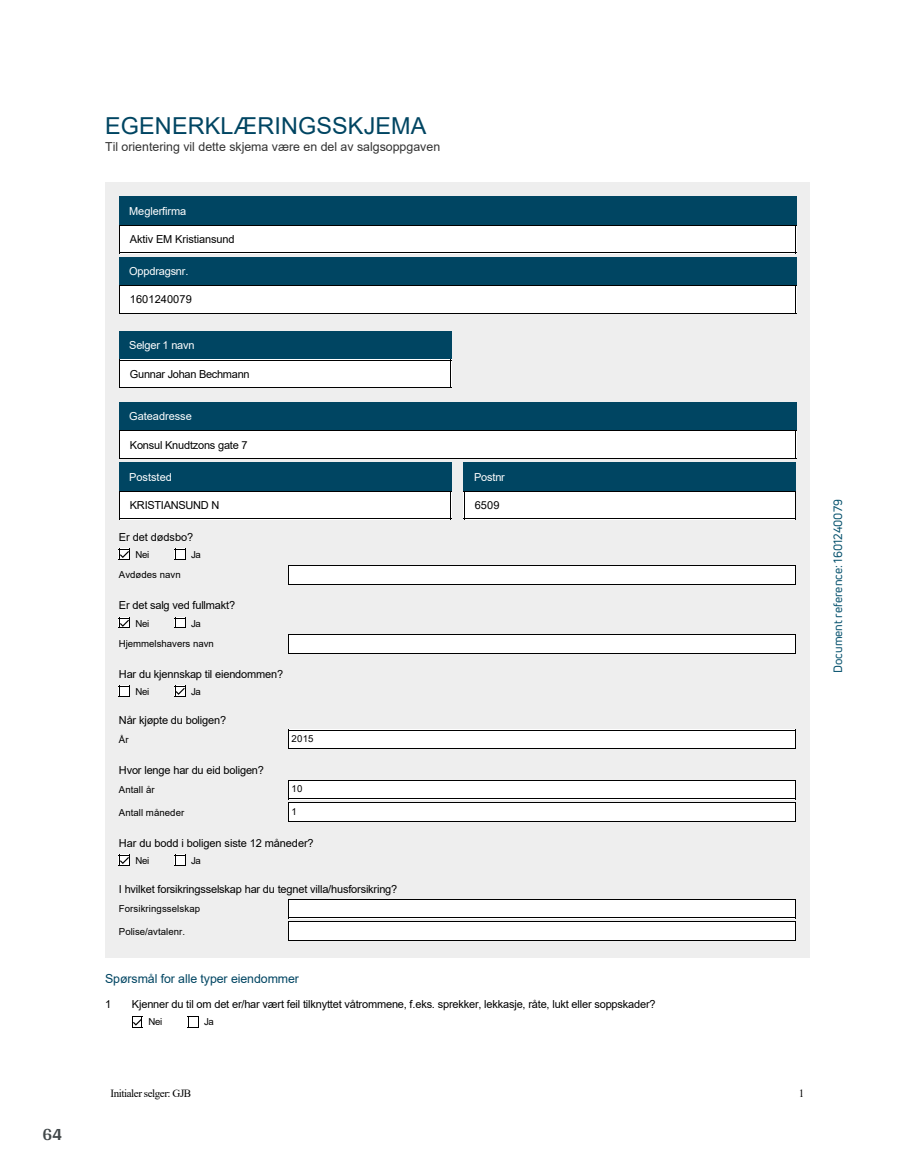
<style>
.page{position:relative;width:915px;height:1172px;background:#fff}
.page>*{position:absolute;margin:0;border:0;box-sizing:border-box;transform-origin:0 0}
.t1{font:23.4px "Arial";letter-spacing:.005em;color:#004562}
.t2{font:700 18px "Arya";color:#414749}
.t3{font:12.45px "Arial";color:#333}
.t4{font:12.45px "Arial";letter-spacing:-.005em;color:#004562}
.t5{font:11.85px "Uni Neue";color:#04506c}
.t6{font:10.95px "Arial";letter-spacing:-.015em;color:#000}
.t7{font:10.95px "Arial";letter-spacing:-.01em;color:#fff}
.t8{font:10.95px "Times New Roman";letter-spacing:-.04em;color:#000}
.t9{font:10.95px "Arial";letter-spacing:.005em;color:#000}
.t10{font:9.6px/20.7px "Arial";letter-spacing:.005em;color:#000}
</style>
<div class="page">
<div style="left:105px;top:182px;width:704px;height:776px;background:#eee"></div>
<div style="left:119px;top:196px;width:676px;height:29px;background:#004562"></div>
<div style="left:119px;top:225px;width:676px;height:28px;background:#fff"></div>
<hr style="left:119px;top:225px;width:676px;height:1px;background:#000">
<hr style="left:119px;top:252px;width:676px;height:1px;background:#000">
<svg style="left:119px;top:226px;width:1px;height:26px"></svg>
<svg style="left:795px;top:225px;width:1px;height:28px"></svg>
<div style="left:119px;top:257px;width:676px;height:28px;background:#004562"></div>
<div style="left:119px;top:285px;width:676px;height:29px;background:#fff"></div>
<hr style="left:119px;top:285px;width:676px;height:1px;background:#000">
<hr style="left:119px;top:313px;width:676px;height:1px;background:#000">
<svg style="left:119px;top:286px;width:1px;height:27px"></svg>
<svg style="left:795px;top:285px;width:1px;height:29px"></svg>
<div style="left:119px;top:331px;width:332px;height:29px;background:#004562"></div>
<div style="left:119px;top:360px;width:332px;height:28px;background:#fff"></div>
<hr style="left:119px;top:360px;width:332px;height:1px;background:#000">
<hr style="left:119px;top:387px;width:332px;height:1px;background:#000">
<svg style="left:119px;top:361px;width:1px;height:26px"></svg>
<svg style="left:450px;top:361px;width:1px;height:26px"></svg>
<div style="left:119px;top:402px;width:676px;height:29px;background:#004562"></div>
<div style="left:119px;top:431px;width:676px;height:28px;background:#fff"></div>
<hr style="left:119px;top:431px;width:676px;height:1px;background:#000">
<hr style="left:119px;top:458px;width:676px;height:1px;background:#000">
<svg style="left:119px;top:432px;width:1px;height:26px"></svg>
<svg style="left:795px;top:431px;width:1px;height:28px"></svg>
<div style="left:119px;top:462px;width:332px;height:29px;background:#004562"></div>
<div style="left:119px;top:491px;width:332px;height:28px;background:#fff"></div>
<hr style="left:119px;top:491px;width:332px;height:1px;background:#000">
<hr style="left:119px;top:519px;width:332px;height:1px;background:#000">
<svg style="left:119px;top:492px;width:1px;height:27px"></svg>
<svg style="left:450px;top:492px;width:1px;height:27px"></svg>
<div style="left:463px;top:462px;width:332px;height:29px;background:#004562"></div>
<div style="left:463px;top:491px;width:332px;height:28px;background:#fff"></div>
<hr style="left:463px;top:491px;width:332px;height:1px;background:#000">
<hr style="left:463px;top:519px;width:332px;height:1px;background:#000">
<svg style="left:795px;top:491px;width:1px;height:28px"></svg>
<div style="left:288px;top:565px;width:507px;height:20px;background:#fff"></div>
<hr style="left:288px;top:565px;width:507px;height:1px;background:#000">
<hr style="left:288px;top:584px;width:507px;height:1px;background:#000">
<svg style="left:288px;top:566px;width:1px;height:18px"></svg>
<svg style="left:795px;top:565px;width:1px;height:20px"></svg>
<div style="left:288px;top:634px;width:507px;height:19px;background:#fff"></div>
<hr style="left:288px;top:634px;width:507px;height:1px;background:#000">
<hr style="left:288px;top:653px;width:507px;height:1px;background:#000">
<svg style="left:288px;top:635px;width:1px;height:18px"></svg>
<svg style="left:795px;top:634px;width:1px;height:19px"></svg>
<div style="left:288px;top:730px;width:507px;height:19px;background:#fff"></div>
<hr style="left:288px;top:730px;width:507px;height:1px;background:#000">
<hr style="left:288px;top:748px;width:507px;height:1px;background:#000">
<svg style="left:288px;top:731px;width:1px;height:17px"></svg>
<svg style="left:795px;top:730px;width:1px;height:19px"></svg>
<div style="left:288px;top:780px;width:507px;height:19px;background:#fff"></div>
<hr style="left:288px;top:780px;width:507px;height:1px;background:#000">
<hr style="left:288px;top:798px;width:507px;height:1px;background:#000">
<div style="left:288px;top:803px;width:507px;height:19px;background:#fff"></div>
<hr style="left:288px;top:803px;width:507px;height:1px;background:#000">
<hr style="left:288px;top:821px;width:507px;height:1px;background:#000">
<svg style="left:288px;top:781px;width:1px;height:40px"></svg>
<svg style="left:795px;top:780px;width:1px;height:42px"></svg>
<div style="left:288px;top:899px;width:507px;height:19px;background:#fff"></div>
<hr style="left:288px;top:899px;width:507px;height:1px;background:#000">
<hr style="left:288px;top:917px;width:507px;height:1px;background:#000">
<div style="left:288px;top:921px;width:507px;height:20px;background:#fff"></div>
<hr style="left:288px;top:921px;width:507px;height:1px;background:#000">
<hr style="left:288px;top:940px;width:507px;height:1px;background:#000">
<svg style="left:288px;top:900px;width:1px;height:40px"></svg>
<svg style="left:795px;top:899px;width:1px;height:42px"></svg>
<svg style="left:119px;top:549px;width:11px;height:11px"></svg>
<svg style="left:175px;top:549px;width:11px;height:11px"></svg>
<svg style="left:119px;top:618px;width:11px;height:10px"></svg>
<svg style="left:175px;top:618px;width:11px;height:10px"></svg>
<svg style="left:119px;top:686px;width:11px;height:11px"></svg>
<svg style="left:175px;top:686px;width:11px;height:11px"></svg>
<svg style="left:119px;top:855px;width:11px;height:11px"></svg>
<svg style="left:175px;top:855px;width:11px;height:11px"></svg>
<svg style="left:132px;top:1016px;width:10px;height:12px"></svg>
<svg style="left:188px;top:1016px;width:11px;height:12px"></svg>
<h2 class="t2" style="left:43px;top:1123px;width:21px">64</h2>
<h1 class="t1" style="left:105px;top:109px;width:323px">EGENERKLÆRINGSSKJEMA</h1>
<p class="t3" style="left:105px;top:138px;width:336px">Til orientering vil dette skjema være en del av salgsoppgaven</p>
<p class="t7" style="left:129px;top:203px;width:59px">Meglerfirma</p>
<p class="t6" style="left:130px;top:231px;width:106px">Aktiv EM Kristiansund</p>
<p class="t7" style="left:129px;top:264px;width:61px">Oppdragsnr.</p>
<p class="t9" style="left:130px;top:292px;width:63px">1601240079</p>
<p class="t7" style="left:129px;top:338px;width:67px">Selger 1 navn</p>
<p class="t6" style="left:130px;top:366px;width:121px">Gunnar Johan Bechmann</p>
<p class="t7" style="left:129px;top:409px;width:64px">Gateadresse</p>
<p class="t6" style="left:130px;top:437px;width:119px">Konsul Knudtzons gate 7</p>
<p class="t7" style="left:129px;top:469px;width:44px">Poststed</p>
<p class="t6" style="left:130px;top:498px;width:91px">KRISTIANSUND N</p>
<p class="t7" style="left:474px;top:469px;width:32px">Postnr</p>
<p class="t6" style="left:474px;top:498px;width:26px">6509</p>
<p class="t6" style="left:119px;top:529px;width:76px">Er det dødsbo?</p>
<p class="t10" style="left:135px;top:544px;width:15px">Nei</p>
<p class="t10" style="left:191px;top:544px;width:11px">Ja</p>
<p class="t10" style="left:119px;top:565px;width:63px">Avdødes navn</p>
<p class="t6" style="left:119px;top:598px;width:118px">Er det salg ved fullmakt?</p>
<p class="t10" style="left:135px;top:613px;width:15px">Nei</p>
<p class="t10" style="left:119px;top:613px;width:96px;text-indent:72px">Ja<br>Hjemmelshavers navn</p>
<p class="t6" style="left:119px;top:667px;width:166px">Har du kjennskap til eiendommen?</p>
<p class="t10" style="left:135px;top:681px;width:15px">Nei</p>
<p class="t10" style="left:191px;top:681px;width:11px">Ja</p>
<p class="t6" style="left:119px;top:712px;width:109px">Når kjøpte du boligen?</p>
<p class="t10" style="left:119px;top:729px;width:11px">År</p>
<p class="t10" style="left:291px;top:728px;width:23px">2015</p>
<p class="t6" style="left:119px;top:762px;width:146px">Hvor lenge har du eid boligen?</p>
<p class="t10" style="left:119px;top:779px;width:37px">Antall år</p>
<p class="t10" style="left:291px;top:778px;width:13px">10</p>
<p class="t10" style="left:119px;top:802px;width:67px">Antall måneder</p>
<p class="t10" style="left:291px;top:801px;width:7px">1</p>
<p class="t6" style="left:119px;top:835px;width:196px">Har du bodd i boligen siste 12 måneder?</p>
<p class="t10" style="left:135px;top:850px;width:15px">Nei</p>
<p class="t10" style="left:191px;top:850px;width:11px">Ja</p>
<p class="t6" style="left:119px;top:881px;width:280px">I hvilket forsikringsselskap har du tegnet villa/husforsikring?</p>
<p class="t10" style="left:119px;top:898px;width:83px">Forsikringsselskap</p>
<p class="t10" style="left:119px;top:921px;width:68px">Polise/avtalenr.</p>
<p class="t4" style="left:105px;top:970px;width:195px">Spørsmål for alle typer eiendommer</p>
<p class="t6" style="left:105px;top:997px;width:8px">1</p>
<p class="t6" style="left:132px;top:997px;width:525px">Kjenner du til om det er/har vært feil tilknyttet våtrommene, f.eks. sprekker, lekkasje, råte, lukt eller soppskader?</p>
<p class="t10" style="left:148px;top:1012px;width:15px">Nei</p>
<p class="t10" style="left:204px;top:1012px;width:11px">Ja</p>
<p class="t8" style="left:111px;top:1085px;width:82px">Initialer selger: GJB</p>
<p class="t8" style="left:798px;top:1085px;width:7px">1</p>
<p class="t5" style="left:829px;top:673px;width:175px;rotate:-90deg">Document reference: 1601240079</p>
</div>
